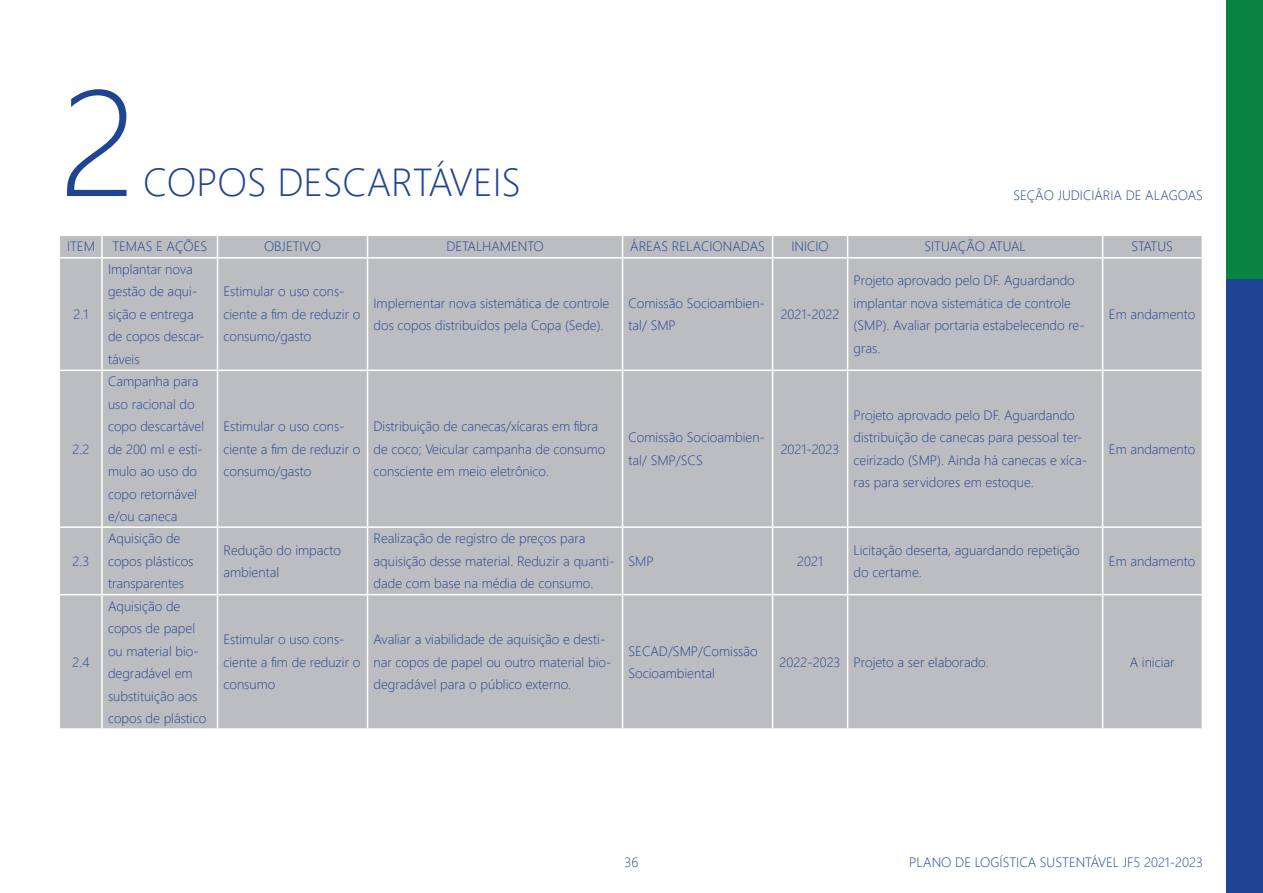
<style>
.page{position:relative;width:1263px;height:893px;background:#fff}
.page>*{position:absolute;margin:0;border:0;box-sizing:border-box;transform-origin:0 0}
.Título_2{font:300 150px "Segoe UI";color:#1f4494}
.Título_2-2{font:300 39px "Segoe UI";color:#1f4494}
.t1{font:300 13.5px/22.5px "Segoe UI";color:#1f4494}
</style>
<div class="page">
<div style="left:1227px;top:279px;width:36px;height:614px;background:#1f4494"></div>
<div style="left:1227px;top:0;width:36px;height:279px;background:#0b8341"></div>
<div style="left:60px;top:236px;width:1142px;height:492px;background:#bcbdc0"></div>
<hr style="left:101px;top:236px;width:2px;height:21px;background:#fff">
<svg style="left:217px;top:236px;width:1px;height:21px"></svg>
<svg style="left:367px;top:236px;width:1px;height:21px"></svg>
<svg style="left:622px;top:236px;width:1px;height:21px"></svg>
<svg style="left:772px;top:236px;width:1px;height:21px"></svg>
<svg style="left:847px;top:236px;width:1px;height:21px"></svg>
<svg style="left:1102px;top:236px;width:1px;height:21px"></svg>
<hr style="left:60px;top:257px;width:42px;height:2px;background:#fff">
<hr style="left:102px;top:257px;width:116px;height:2px;background:#fff">
<hr style="left:101px;top:259px;width:2px;height:111px;background:#fff">
<hr style="left:218px;top:257px;width:150px;height:2px;background:#fff">
<hr style="left:217px;top:259px;width:1px;height:111px;background:#fff">
<hr style="left:368px;top:257px;width:254px;height:2px;background:#fff">
<hr style="left:367px;top:259px;width:1px;height:111px;background:#fff">
<hr style="left:622px;top:257px;width:150px;height:2px;background:#fff">
<hr style="left:622px;top:259px;width:1px;height:111px;background:#fff">
<hr style="left:772px;top:257px;width:76px;height:2px;background:#fff">
<hr style="left:772px;top:259px;width:1px;height:111px;background:#fff">
<hr style="left:848px;top:257px;width:254px;height:2px;background:#fff">
<hr style="left:847px;top:259px;width:1px;height:111px;background:#fff">
<hr style="left:1102px;top:257px;width:100px;height:2px;background:#fff">
<hr style="left:1102px;top:259px;width:1px;height:111px;background:#fff">
<hr style="left:60px;top:370px;width:42px;height:1px;background:#fff">
<hr style="left:102px;top:370px;width:116px;height:1px;background:#fff">
<hr style="left:101px;top:371px;width:2px;height:155px;background:#fff">
<hr style="left:218px;top:370px;width:150px;height:1px;background:#fff">
<hr style="left:217px;top:371px;width:1px;height:155px;background:#fff">
<hr style="left:368px;top:370px;width:254px;height:1px;background:#fff">
<hr style="left:367px;top:371px;width:1px;height:155px;background:#fff">
<hr style="left:622px;top:370px;width:150px;height:1px;background:#fff">
<hr style="left:622px;top:371px;width:1px;height:155px;background:#fff">
<hr style="left:772px;top:370px;width:76px;height:1px;background:#fff">
<hr style="left:772px;top:371px;width:1px;height:155px;background:#fff">
<hr style="left:848px;top:370px;width:254px;height:1px;background:#fff">
<hr style="left:847px;top:371px;width:1px;height:155px;background:#fff">
<hr style="left:1102px;top:370px;width:100px;height:1px;background:#fff">
<hr style="left:1102px;top:371px;width:1px;height:155px;background:#fff">
<hr style="left:60px;top:526px;width:42px;height:2px;background:#fff">
<hr style="left:102px;top:526px;width:116px;height:2px;background:#fff">
<hr style="left:101px;top:528px;width:2px;height:66px;background:#fff">
<hr style="left:218px;top:526px;width:150px;height:2px;background:#fff">
<hr style="left:217px;top:528px;width:1px;height:66px;background:#fff">
<hr style="left:368px;top:526px;width:254px;height:2px;background:#fff">
<hr style="left:367px;top:528px;width:1px;height:66px;background:#fff">
<hr style="left:622px;top:526px;width:150px;height:2px;background:#fff">
<hr style="left:622px;top:528px;width:1px;height:66px;background:#fff">
<hr style="left:772px;top:526px;width:76px;height:2px;background:#fff">
<hr style="left:772px;top:528px;width:1px;height:66px;background:#fff">
<hr style="left:848px;top:526px;width:254px;height:2px;background:#fff">
<hr style="left:847px;top:528px;width:1px;height:66px;background:#fff">
<hr style="left:1102px;top:526px;width:100px;height:2px;background:#fff">
<hr style="left:1102px;top:528px;width:1px;height:66px;background:#fff">
<hr style="left:60px;top:594px;width:42px;height:1px;background:#fff">
<hr style="left:102px;top:594px;width:116px;height:1px;background:#fff">
<hr style="left:101px;top:595px;width:2px;height:133px;background:#fff">
<hr style="left:218px;top:594px;width:150px;height:1px;background:#fff">
<hr style="left:217px;top:595px;width:1px;height:133px;background:#fff">
<hr style="left:368px;top:594px;width:254px;height:1px;background:#fff">
<hr style="left:367px;top:595px;width:1px;height:133px;background:#fff">
<hr style="left:622px;top:594px;width:150px;height:1px;background:#fff">
<hr style="left:622px;top:595px;width:1px;height:133px;background:#fff">
<hr style="left:772px;top:594px;width:76px;height:1px;background:#fff">
<hr style="left:772px;top:595px;width:1px;height:133px;background:#fff">
<hr style="left:848px;top:594px;width:254px;height:1px;background:#fff">
<hr style="left:847px;top:595px;width:1px;height:133px;background:#fff">
<hr style="left:1102px;top:594px;width:100px;height:1px;background:#fff">
<hr style="left:1102px;top:595px;width:1px;height:133px;background:#fff">
<p class="Título_2" style="left:60px;top:1px;width:79px">2</p>
<p class="Título_2-2" style="left:143px;top:145px;width:379px">COPOS DESCARTÁVEIS</p>
<p class="t1" style="left:1013px;top:183px;width:191px">SEÇÃO JUDICIÁRIA DE ALAGOAS</p>
<p class="t1" style="left:67px;top:234px;width:29px">ITEM</p>
<p class="t1" style="left:112px;top:234px;width:96px">TEMAS E AÇÕES</p>
<p class="t1" style="left:264px;top:234px;width:59px">OBJETIVO</p>
<p class="t1" style="left:446px;top:234px;width:99px">DETALHAMENTO</p>
<p class="t1" style="left:630px;top:234px;width:136px">ÁREAS RELACIONADAS</p>
<p class="t1" style="left:791px;top:234px;width:39px">INICIO</p>
<p class="t1" style="left:924px;top:234px;width:103px">SITUAÇÃO ATUAL</p>
<p class="t1" style="left:1131px;top:234px;width:43px">STATUS</p>
<p class="t1" style="left:74px;top:302px;width:16px">2.1</p>
<p class="t1" style="left:73px;top:436px;width:18px">2.2</p>
<p class="t1" style="left:73px;top:548px;width:18px">2.3</p>
<p class="t1" style="left:72px;top:649px;width:19px">2.4</p>
<p class="t1" style="left:108px;top:257px;width:98px">Implantar nova gestão de aqui&shy;sição e entrega de copos descar&shy;táveis</p>
<p class="t1" style="left:108px;top:369px;width:98px">Campanha para uso racional do copo descartável de 200 ml e estí&shy;mulo ao uso do copo retornável e/ou caneca</p>
<p class="t1" style="left:224px;top:279px;width:138px">Estimular o uso cons&shy;ciente a fim de reduzir o consumo/gasto</p>
<p class="t1" style="left:374px;top:290px;width:237px">Implementar nova sistemática de controle dos copos distribuídos pela Copa (Sede).</p>
<p class="t1" style="left:628px;top:290px;width:138px">Comissão Socioambien&shy;tal/ SMP</p>
<p class="t1" style="left:781px;top:302px;width:60px">2021-2022</p>
<p class="t1" style="left:854px;top:268px;width:233px">Projeto aprovado pelo DF. Aguardando implantar nova sistemática de controle (SMP). Avaliar portaria estabelecendo re&shy;gras.</p>
<p class="t1" style="left:224px;top:414px;width:138px">Estimular o uso cons&shy;ciente a fim de reduzir o consumo/gasto</p>
<p class="t1" style="left:374px;top:414px;width:233px">Distribuição de canecas/xícaras em fibra de coco; Veicular campanha de consumo consciente em meio eletrônico.</p>
<p class="t1" style="left:628px;top:425px;width:138px">Comissão Socioambien&shy;tal/ SMP/SCS</p>
<p class="t1" style="left:781px;top:436px;width:60px">2021-2023</p>
<p class="t1" style="left:854px;top:403px;width:235px">Projeto aprovado pelo DF. Aguardando distribuição de canecas para pessoal ter&shy;ceirizado (SMP). Ainda há canecas e xíca&shy;ras para servidores em estoque.</p>
<p class="t1" style="left:1109px;top:302px;width:88px">Em andamento</p>
<p class="t1" style="left:1109px;top:436px;width:88px">Em andamento</p>
<p class="t1" style="left:108px;top:526px;width:87px">Aquisição de copos plásticos transparentes</p>
<p class="t1" style="left:224px;top:537px;width:119px">Redução do impacto ambiental</p>
<p class="t1" style="left:374px;top:526px;width:242px">Realização de registro de preços para aquisição desse material. Reduzir a quanti&shy;dade com base na média de consumo.</p>
<p class="t1" style="left:628px;top:548px;width:27px">SMP</p>
<p class="t1" style="left:797px;top:548px;width:27px">2021</p>
<p class="t1" style="left:854px;top:537px;width:228px">Licitação deserta, aguardando repetição do certame.</p>
<p class="t1" style="left:1109px;top:548px;width:88px">Em andamento</p>
<p class="t1" style="left:108px;top:593px;width:100px">Aquisição de copos de papel ou material bio&shy;degradável em substituição aos copos de plástico</p>
<p class="t1" style="left:224px;top:627px;width:138px">Estimular o uso cons&shy;ciente a fim de reduzir o consumo</p>
<p class="t1" style="left:374px;top:627px;width:239px">Avaliar a viabilidade de aquisição e desti&shy;nar copos de papel ou outro material bio&shy;degradável para o público externo.</p>
<p class="t1" style="left:628px;top:638px;width:131px">SECAD/SMP/Comissão<br>Socioambiental</p>
<p class="t1" style="left:779px;top:649px;width:62px">2022-2023</p>
<p class="t1" style="left:854px;top:649px;width:137px">Projeto a ser elaborado.</p>
<p class="t1" style="left:1130px;top:649px;width:46px">A iniciar</p>
<p class="t1" style="left:624px;top:849px;width:15px">36</p>
<p class="t1" style="left:909px;top:849px;width:295px">PLANO DE LOGÍSTICA SUSTENTÁVEL JF5 2021-2023</p>
</div>
